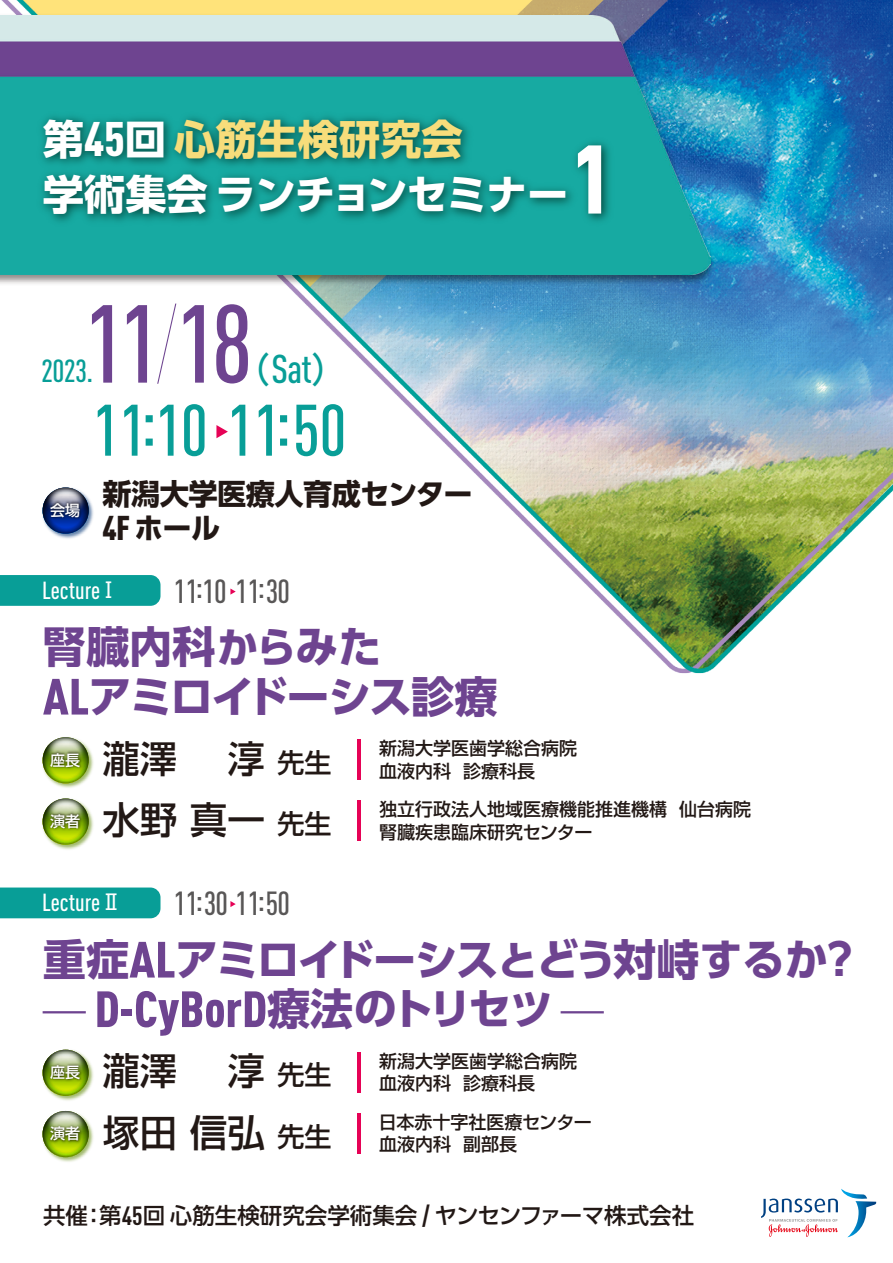
<style>
.page{position:relative;width:893px;height:1263px;background:#fff}
.page>*{position:absolute;margin:0;border:0;box-sizing:border-box;transform-origin:0 0}
.t1{font:500 108.9px "DIN Cond";color:#6e4490}
.t2{font:900 95.7px "DIN Cond";color:#fff}
.t3{font:500 71.7px "DIN Cond";letter-spacing:-.01em;color:#089e97}
.t4{font:900 50.1px "DIN Cond";color:#6e4490}
.t5{font:700 43.2px/49.5px "UD Shin Go Pr 6";letter-spacing:-.04em;color:#6e4490}
.t6{font:700 41.25px/55.5px "UD Shin Go Pr 6";color:#fff}
.t7{font:500 39.6px "DIN Cond";color:#089e97}
.t8{font:500 37.5px "Shin Go Pr 6 N";color:#221815}
.t9{font:500 33px "DIN Cond";letter-spacing:-.015em;color:#595757}
.t10{font:500 31.5px "DIN Cond";color:#089e97}
.t11{font:700 29.25px/34.5px "UD Shin Go Pr 6";letter-spacing:-.02em;color:#221815}
.t12{font:500 24.3px "DIN Cond";color:#fff}
.t13{font:500 22.5px "UD Shin Go Pr 6";color:#221815}
.t14{font:500 18px/22.5px "Shin Go Pr 6 N";color:#221815}
.t15{font:500 15px "Shin Go Pr 6 N";color:#fff}
.s1{font-family:"DIN Cond";font-weight:900;font-size:47.85px}
.s2{color:#f7dd7b}
.s3{font-family:"Gothic MB101 Pro";font-size:35.7px}
.s4{font-family:"DIN Cond";font-weight:900;font-size:33.9px}
.s5{font-family:"UD Shin Go Pr 6";font-weight:400;font-size:21px}
.s6{font-size:41.1px}
.s7{font-family:"DIN Cond";font-weight:900;font-size:50.1px}
.s8{font-size:27px}
.s9{font-family:"Shin Go Pr 6 N";font-weight:300;font-size:43.2px}
.s10{font-family:"UD Shin Go Pr 6";font-weight:700;font-size:43.2px}
.s11{font-family:"DIN Cond";font-weight:700;font-size:26.1px}
</style>
<div class="page">
<img style="left:0;top:0;width:893px;height:1093px">
<img style="left:0;top:0;width:763px;height:333px">
<img style="left:0;top:15px;width:710px;height:260px">
<svg style="left:761px;top:1189px;width:115px;height:48px"></svg>
<img style="left:0;top:436px;width:145px;height:139px">
<img style="left:135px;top:685px;width:10px;height:62px">
<svg style="left:216px;top:425px;width:12px;height:13px"></svg>
<svg style="left:230px;top:588px;width:6px;height:7px"></svg>
<svg style="left:157px;top:304px;width:19px;height:80px"></svg>
<svg style="left:0;top:575px;width:161px;height:31px;background:#0c9f98"></svg>
<img style="left:32px;top:108px;width:594px;height:149px">
<img style="left:0;top:435px;width:135px;height:131px">
<img style="left:0;top:685px;width:135px;height:61px">
<img style="left:46px;top:499px;width:38px;height:26px">
<hr style="left:357px;top:740px;width:3px;height:40px;background:#e60256">
<img style="left:0;top:747px;width:145px;height:140px">
<img style="left:0;top:746px;width:135px;height:131px">
<img style="left:46px;top:810px;width:38px;height:26px">
<hr style="left:357px;top:801px;width:3px;height:40px;background:#e60256">
<img style="left:135px;top:998px;width:10px;height:61px">
<svg style="left:230px;top:901px;width:6px;height:6px"></svg>
<div style="left:0;top:887px;width:161px;height:31px;background:#089e97"></div>
<img style="left:0;top:997px;width:135px;height:62px">
<hr style="left:357px;top:1052px;width:3px;height:40px;background:#e60256">
<img style="left:135px;top:1059px;width:10px;height:34px">
<img style="left:0;top:1059px;width:135px;height:103px">
<img style="left:46px;top:1122px;width:38px;height:26px">
<hr style="left:357px;top:1113px;width:3px;height:40px;background:#e60256">
<h3 class="t6" style="left:43px;top:110px;width:527px">第<span class="s1">45</span>回<span class="s2">心筋生検研究会<br></span>学術集会ランチョンセミナー</h3>
<h2 class="t2" style="left:571px;top:119px;width:42px">1</h2>
<h1 class="t1" style="left:85px;top:279px;width:170px">11 18</h1>
<h3 class="t10" style="left:41px;top:352px;width:54px">2023.</h3>
<h3 class="t7" style="left:235px;top:345px;width:113px"><span class="s3">（</span>Sat<span class="s3">）</span></h3>
<p class="t15" style="left:50px;top:498px;width:31px">会場</p>
<h3 class="t3" style="left:93px;top:388px;width:255px">11:10 11:50</h3>
<h3 class="t11" style="left:102px;top:475px;width:372px">新潟大学医療人育成センター<br><span class="s4">4F</span> ホール</h3>
<h3 class="t12" style="left:42px;top:576px;width:79px">Lecture <span class="s5">Ⅰ</span></h3>
<h3 class="t9" style="left:174px;top:571px;width:118px">11:10 11:30</h3>
<h3 class="t5" style="left:43px;top:621px;width:456px">腎臓内科<span class="s6">から</span>みた<br><span class="s7">AL</span>アミロイドーシス診療</h3>
<p class="t15" style="left:50px;top:747px;width:31px">座長</p>
<p class="t15" style="left:50px;top:809px;width:31px">演者</p>
<h3 class="t8" style="left:102px;top:728px;width:230px">瀧澤 　淳 <span class="s8">先生</span></h3>
<p class="t14" style="left:379px;top:736px;width:217px">新潟大学医歯学総合病院　血液内科 診療科長</p>
<h3 class="t8" style="left:102px;top:789px;width:230px">水野 真一 <span class="s8">先生</span></h3>
<p class="t14" style="left:379px;top:797px;width:373px">独立行政法人地域医療機能推進機構 仙台病院腎臓疾患臨床研究センター</p>
<h3 class="t9" style="left:174px;top:884px;width:118px">11:30 11:50</h3>
<h3 class="t5" style="left:43px;top:933px;width:820px">重症<span class="s7">AL</span>アミロイドーシス<span class="s6">と</span>どう対峙するか？</h3>
<h3 class="t4" style="left:43px;top:978px;width:562px"><span class="s9">̶</span> D-CyBorD<span class="s10">療法のトリセツ</span> <span class="s9">̶</span></h3>
<h3 class="t8" style="left:102px;top:1040px;width:230px">瀧澤 　淳 <span class="s8">先生</span></h3>
<p class="t14" style="left:379px;top:1048px;width:217px">新潟大学医歯学総合病院　血液内科 診療科長</p>
<h3 class="t12" style="left:42px;top:888px;width:81px">Lecture <span class="s5">Ⅱ</span></h3>
<p class="t15" style="left:50px;top:1060px;width:31px">座長</p>
<p class="t15" style="left:50px;top:1121px;width:31px">演者</p>
<h3 class="t8" style="left:102px;top:1101px;width:230px">塚田 信弘 <span class="s8">先生</span></h3>
<p class="t14" style="left:379px;top:1110px;width:233px">日本赤十字社医療センター　血液内科 副部長</p>
<p class="t13" style="left:43px;top:1197px;width:653px">共催：第<span class="s11">45</span>回心筋生検研究会学術集会 <span class="s11">/</span> ヤンセンファーマ株式会社</p>
</div>
